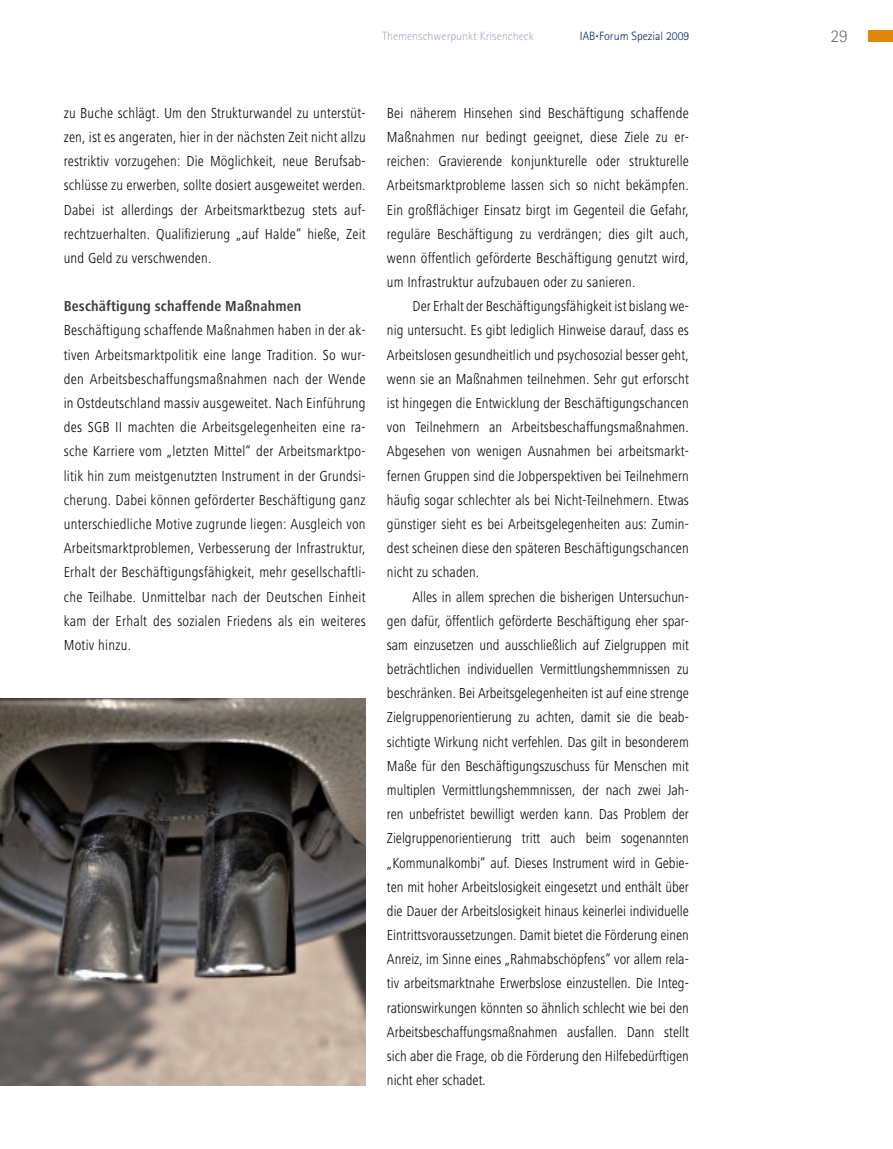
<style>
.page{position:relative;width:893px;height:1149px;background:#fff}
.page>*{position:absolute;margin:0;border:0;box-sizing:border-box;transform-origin:0 0}
.t1{font:300 18px "Rotis Sans Serif";color:#737373}
.t2{font:300 condensed 15px/24.2px "Frutiger Next LT";letter-spacing:.01em;color:#000;text-align:justify}
.t3{font:700 condensed 15px "Frutiger Next LT";letter-spacing:.01em;color:#3b3b3b}
.t4{font:300 12px "Rotis Sans Serif";color:#a8a8cc}
.t5{font:300 12px "Rotis Sans Serif";color:#042566}
</style>
<div class="page">
<img style="left:0;top:698px;width:366px;height:386px">
<div style="left:868px;top:30px;width:25px;height:12px;background:#e2860a"></div>
<p class="t4" style="left:382px;top:32px;width:153px">Themenschwerpunkt Krisencheck</p>
<p class="t5" style="left:580px;top:32px;width:111px">IAB<sup>.</sup> Forum Spezial 2009</p>
<p class="t1" style="left:830px;top:30px;width:19px">29</p>
<p class="t2" style="left:64px;top:101px;width:303px">zu Buche schlägt. Um den Strukturwandel zu unterstüt&shy;zen, ist es angeraten, hier in der nächsten Zeit nicht allzu restriktiv vorzugehen: Die Möglichkeit, neue Berufsab&shy;schlüsse zu erwerben, sollte dosiert ausgeweitet werden.<br>Dabei ist allerdings der Arbeitsmarktbezug stets auf&shy;rechtzuerhalten. Qualifizierung „auf Halde“ hieße, Zeit und Geld zu verschwenden.</p>
<p class="t3" style="left:64px;top:300px;width:239px">Beschäftigung schaffende Maßnahmen</p>
<p class="t2" style="left:64px;top:319px;width:303px">Beschäftigung schaffende Maßnahmen haben in der ak&shy;tiven Arbeitsmarktpolitik eine lange Tradition. So wur&shy;den Arbeitsbeschaffungsmaßnahmen nach der Wende in Ostdeutschland massiv ausgeweitet. Nach Einführung des SGB II machten die Arbeitsgelegenheiten eine ra&shy;sche Karriere vom „letzten Mittel“ der Arbeitsmarktpo&shy;litik hin zum meistgenutzten Instrument in der Grundsi&shy;cherung. Dabei können geförderter Beschäftigung ganz unterschiedliche Motive zugrunde liegen: Ausgleich von Arbeitsmarktproblemen, Verbesserung der Infrastruktur, Erhalt der Beschäftigungsfähigkeit, mehr gesellschaftli&shy;che Teilhabe. Unmittelbar nach der Deutschen Einheit kam der Erhalt des sozialen Friedens als ein weiteres Motiv hinzu.</p>
<p class="t2" style="left:387px;top:101px;width:303px">Bei näherem Hinsehen sind Beschäftigung schaffende Maßnahmen nur bedingt geeignet, diese Ziele zu er&shy;reichen: Gravierende konjunkturelle oder strukturelle Arbeitsmarktprobleme lassen sich so nicht bekämpfen.<br>Ein großflächiger Einsatz birgt im Gegenteil die Gefahr, reguläre Beschäftigung zu verdrängen; dies gilt auch, wenn öffentlich geförderte Beschäftigung genutzt wird, um Infrastruktur aufzubauen oder zu sanieren.</p>
<p class="t2" style="left:387px;top:294px;width:303px;text-indent:26px">Der Erhalt der Beschäftigungsfähigkeit ist bislang we&shy;nig untersucht. Es gibt lediglich Hinweise darauf, dass es Arbeitslosen gesundheitlich und psychosozial besser geht, wenn sie an Maßnahmen teilnehmen. Sehr gut erforscht ist hingegen die Entwicklung der Beschäftigungschancen von Teilnehmern an Arbeitsbeschaffungsmaßnahmen.<br>Abgesehen von wenigen Ausnahmen bei arbeitsmarkt&shy;fernen Gruppen sind die Jobperspektiven bei Teilnehmern häufig sogar schlechter als bei Nicht-Teilnehmern. Etwas günstiger sieht es bei Arbeitsgelegenheiten aus: Zumin&shy;dest scheinen diese den späteren Beschäftigungschancen nicht zu schaden.</p>
<p class="t2" style="left:387px;top:584px;width:303px;text-indent:26px">Alles in allem sprechen die bisherigen Untersuchun&shy;gen dafür, öffentlich geförderte Beschäftigung eher spar&shy;sam einzusetzen und ausschließlich auf Zielgruppen mit beträchtlichen individuellen Vermittlungshemmnissen zu beschränken. Bei Arbeitsgelegenheiten ist auf eine strenge Zielgruppenorientierung zu achten, damit sie die beab&shy;sichtigte Wirkung nicht verfehlen. Das gilt in besonderem Maße für den Beschäftigungszuschuss für Menschen mit multiplen Vermittlungshemmnissen, der nach zwei Jah&shy;ren unbefristet bewilligt werden kann. Das Problem der Zielgruppenorientierung tritt auch beim sogenannten „Kommunalkombi“ auf. Dieses Instrument wird in Gebie&shy;ten mit hoher Arbeitslosigkeit eingesetzt und enthält über die Dauer der Arbeitslosigkeit hinaus keinerlei individuelle Eintrittsvoraussetzungen. Damit bietet die Förderung einen Anreiz, im Sinne eines „Rahmabschöpfens“ vor allem rela&shy;tiv arbeitsmarktnahe Erwerbslose einzustellen. Die Integ&shy;rationswirkungen könnten so ähnlich schlecht wie bei den Arbeitsbeschaffungsmaßnahmen ausfallen. Dann stellt sich aber die Frage, ob die Förderung den Hilfebedürftigen nicht eher schadet.</p>
</div>
